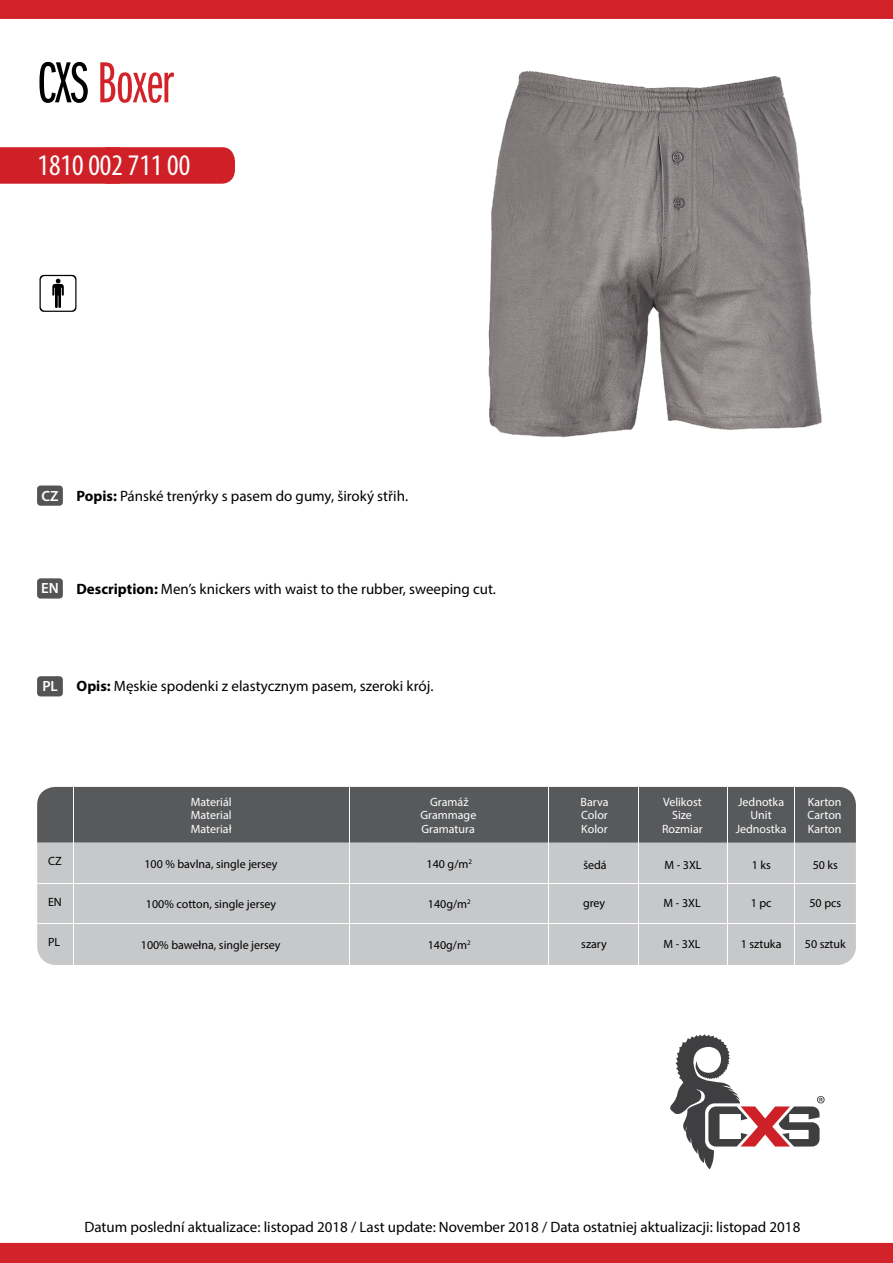
<style>
.page{position:relative;width:893px;height:1263px;background:#fff}
.page>*{position:absolute;margin:0;border:0;box-sizing:border-box;transform-origin:0 0}
.t1{font:60px "Franklin Got Itc DOT Boo Ext Com";letter-spacing:-.01em;color:#d2232a}
.t2{font:condensed 30px "Myriad Pro";color:#fff}
.t3{font:15px "Myriad Pro";color:#000}
.t4{font:600 14.85px "Myriad Pro";color:#fff}
.t5{font:12px "Myriad Pro";color:#000}
.t6{font:12px "Myriad Pro";color:#fff}
.s1{color:#000}
.s2{font-weight:700}
</style>
<div class="page">
<div style="left:0;top:147px;width:235px;height:37px;background:#cf2027"></div>
<img style="left:488px;top:71px;width:334px;height:367px">
<svg style="left:39px;top:274px;width:38px;height:38px"></svg>
<svg style="left:670px;top:1034px;width:155px;height:135px"></svg>
<div style="left:37px;top:485px;width:26px;height:21px;background:#545456;border-radius:3px"></div>
<div style="left:37px;top:578px;width:26px;height:21px;background:#545456;border-radius:3px"></div>
<div style="left:37px;top:676px;width:26px;height:20px;background:#545456;border-radius:3px"></div>
<div style="left:0;top:0;width:893px;height:19px;background:#d2232a"></div>
<div style="left:0;top:1243px;width:893px;height:20px;background:#d2232a"></div>
<div style="left:37px;top:787px;width:819px;height:178px;background:#c7c8ca;border-radius:18px"></div>
<div style="left:37px;top:787px;width:819px;height:55px;background:#58595b"></div>
<hr style="left:37px;top:923px;width:819px;height:1px;background:#fff">
<hr style="left:37px;top:883px;width:819px;height:1px;background:#fff">
<hr style="left:73px;top:787px;width:1px;height:178px;background:#fff">
<hr style="left:794px;top:787px;width:1px;height:178px;background:#fff">
<hr style="left:727px;top:787px;width:1px;height:178px;background:#fff">
<hr style="left:639px;top:787px;width:1px;height:178px;background:#fff">
<hr style="left:549px;top:787px;width:1px;height:178px;background:#fff">
<hr style="left:349px;top:787px;width:1px;height:178px;background:#fff">
<h1 class="t1" style="left:37px;top:51px;width:138px"><span class="s1">CXS</span> Boxer</h1>
<h2 class="t2" style="left:38px;top:147px;width:154px">1810 002 711 00</h2>
<p class="t4" style="left:42px;top:486px;width:19px">CZ</p>
<p class="t3" style="left:77px;top:486px;width:333px"><span class="s2">Popis:</span> Pánské trenýrky s pasem do gumy, široký střih.</p>
<p class="t4" style="left:41px;top:579px;width:19px">EN</p>
<p class="t3" style="left:77px;top:579px;width:421px"><span class="s2">Description:</span> Men’s knickers with waist to the rubber, sweeping cut.</p>
<p class="t4" style="left:42px;top:677px;width:17px">PL</p>
<p class="t3" style="left:77px;top:677px;width:358px"><span class="s2">Opis:</span> Męskie spodenki z elastycznym pasem, szeroki krój.</p>
<p class="t6" style="left:191px;top:794px;width:42px">Materiál</p>
<p class="t6" style="left:191px;top:808px;width:42px">Material</p>
<p class="t6" style="left:191px;top:822px;width:42px">Materiał</p>
<p class="t6" style="left:430px;top:794px;width:40px">Gramáž</p>
<p class="t6" style="left:421px;top:821px;width:55px">Gramatura</p>
<p class="t6" style="left:420px;top:808px;width:57px">Grammage</p>
<p class="t6" style="left:580px;top:794px;width:30px">Barva</p>
<p class="t6" style="left:581px;top:821px;width:28px">Kolor</p>
<p class="t6" style="left:581px;top:808px;width:28px">Color</p>
<p class="t6" style="left:663px;top:794px;width:40px">Velikost</p>
<p class="t6" style="left:662px;top:821px;width:42px">Rozmiar</p>
<p class="t6" style="left:672px;top:808px;width:21px">Size</p>
<p class="t6" style="left:738px;top:794px;width:48px">Jednotka</p>
<p class="t6" style="left:736px;top:821px;width:52px">Jednostka</p>
<p class="t6" style="left:750px;top:808px;width:23px">Unit</p>
<p class="t6" style="left:808px;top:794px;width:35px">Karton</p>
<p class="t6" style="left:808px;top:821px;width:35px">Karton</p>
<p class="t6" style="left:808px;top:808px;width:36px">Carton</p>
<p class="t5" style="left:48px;top:854px;width:15px">CZ</p>
<p class="t5" style="left:427px;top:856px;width:47px">140 g/m<sup>2</sup></p>
<p class="t5" style="left:144px;top:856px;width:135px">100 % bavlna, single jersey</p>
<p class="t5" style="left:813px;top:858px;width:27px">50 ks</p>
<p class="t5" style="left:752px;top:858px;width:21px">1 ks</p>
<p class="t5" style="left:583px;top:858px;width:25px">šedá</p>
<p class="t5" style="left:664px;top:858px;width:39px">M - 3XL</p>
<p class="t5" style="left:48px;top:894px;width:15px">EN</p>
<p class="t5" style="left:146px;top:896px;width:132px">100% cotton, single jersey</p>
<p class="t5" style="left:428px;top:896px;width:44px">140g/m<sup>2</sup></p>
<p class="t5" style="left:583px;top:896px;width:24px">grey</p>
<p class="t5" style="left:664px;top:896px;width:39px">M - 3XL</p>
<p class="t5" style="left:751px;top:896px;width:22px">1 pc</p>
<p class="t5" style="left:809px;top:896px;width:33px">50 pcs</p>
<p class="t5" style="left:48px;top:935px;width:14px">PL</p>
<p class="t5" style="left:141px;top:937px;width:141px">100% bawełna, single jersey</p>
<p class="t5" style="left:428px;top:937px;width:44px">140g/m<sup>2</sup></p>
<p class="t5" style="left:581px;top:937px;width:27px">szary</p>
<p class="t5" style="left:663px;top:937px;width:39px">M - 3XL</p>
<p class="t5" style="left:741px;top:937px;width:42px">1 sztuka</p>
<p class="t5" style="left:805px;top:937px;width:42px">50 sztuk</p>
<p class="t3" style="left:84px;top:1218px;width:717px">Datum poslední aktualizace: listopad 2018 / Last update: November 2018 / Data ostatniej aktualizacji: listopad 2018</p>
</div>
